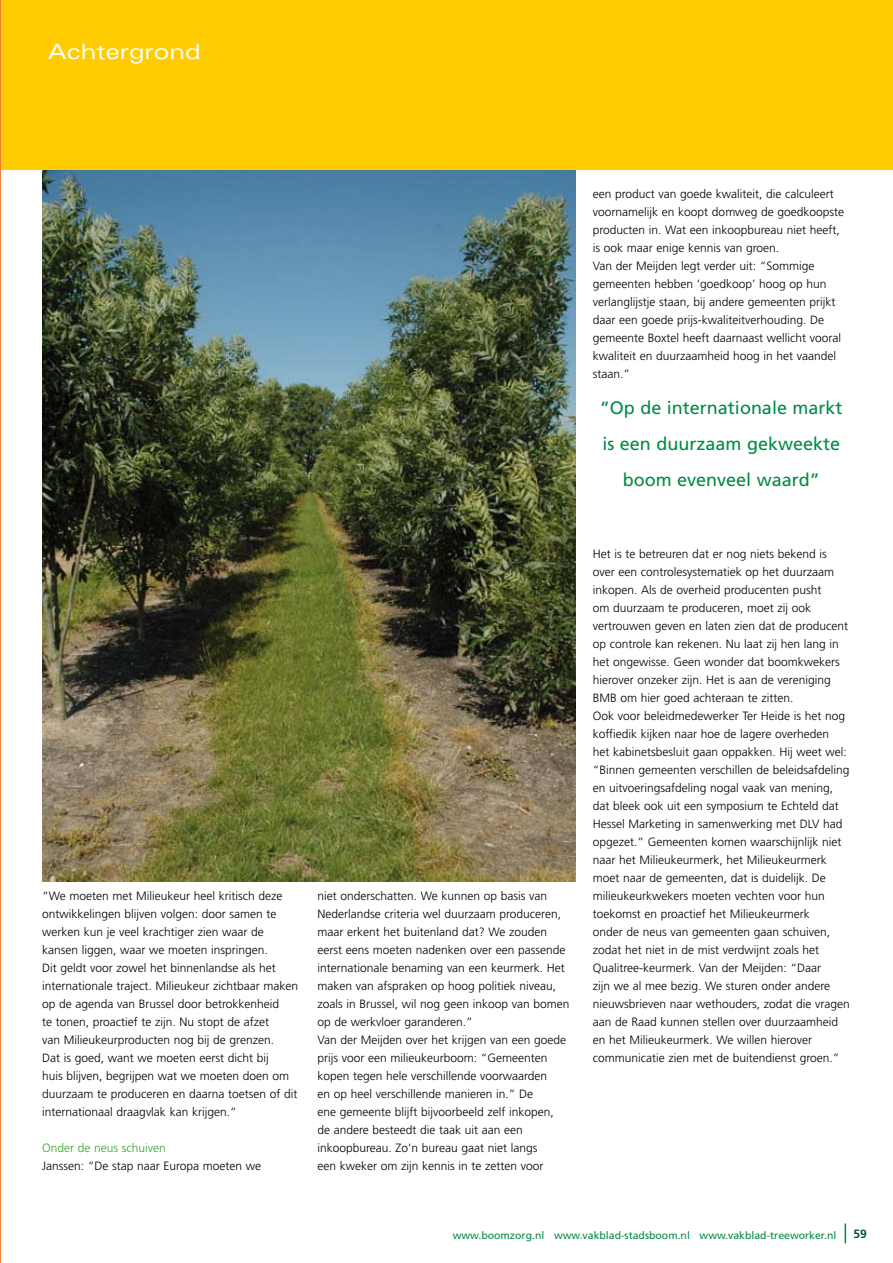
<style>
.page{position:relative;width:893px;height:1263px;background:#fff}
.page>*{position:absolute;margin:0;border:0;box-sizing:border-box;transform-origin:0 0}
.t1{font:expanded 21px "Univers";color:#fff}
.t2{font:18px/36px "Frutiger";color:#008b45;text-align:center}
.t3{font:300 12px/18px "Frutiger";color:#000}
.t4{font:300 12px "Frutiger";color:#35a32c}
.t5{font:700 12px "Frutiger";color:#00513c}
.t6{font:10.5px "Frutiger";color:#008b45}
</style>
<div class="page">
<svg style="left:845px;top:1223px;width:1px;height:20px"></svg>
<div style="left:0;top:0;width:893px;height:170px;background:#fecc00"></div>
<img style="left:42px;top:170px;width:533px;height:712px">
<img style="left:0;top:0;width:1px;height:1263px">
<h1 class="t1" style="left:48px;top:39px;width:154px">Achtergrond</h1>
<p class="t3" style="left:593px;top:185px;width:253px">een product van goede kwaliteit, die calculeert voornamelijk en koopt domweg de goedkoopste producten in. Wat een inkoopbureau niet heeft, is ook maar enige kennis van groen.<br>Van der Meijden legt verder uit: “Sommige gemeenten hebben ‘goedkoop’ hoog op hun verlanglijstje staan, bij andere gemeenten prijkt daar een goede prijs-kwaliteitverhouding. De gemeente Boxtel heeft daarnaast wellicht vooral kwaliteit en duurzaamheid hoog in het vaandel staan.”</p>
<h2 class="t2" style="left:600px;top:390px;width:244px">“Op de internationale markt is een duurzaam gekweekte boom evenveel waard”</h2>
<p class="t3" style="left:42px;top:887px;width:258px">“We moeten met Milieukeur heel kritisch deze ontwikkelingen blijven volgen: door samen te werken kun je veel krachtiger zien waar de kansen liggen, waar we moeten inspringen.<br>Dit geldt voor zowel het binnenlandse als het internationale traject. Milieukeur zichtbaar maken op de agenda van Brussel door betrokkenheid<br>te tonen, proactief te zijn. Nu stopt de afzet<br>van Milieukeurproducten nog bij de grenzen.<br>Dat is goed, want we moeten eerst dicht bij<br>huis blijven, begrijpen wat we moeten doen om duurzaam te produceren en daarna toetsen of dit internationaal draagvlak kan krijgen.”</p>
<p class="t4" style="left:42px;top:1141px;width:125px">Onder de neus schuiven</p>
<p class="t3" style="left:42px;top:1157px;width:221px">Janssen: “De stap naar Europa moeten we</p>
<p class="t3" style="left:317px;top:887px;width:254px">niet onderschatten. We kunnen op basis van Nederlandse criteria wel duurzaam produceren, maar erkent het buitenland dat? We zouden eerst eens moeten nadenken over een passende internationale benaming van een keurmerk. Het maken van afspraken op hoog politiek niveau, zoals in Brussel, wil nog geen inkoop van bomen op de werkvloer garanderen.”<br>Van der Meijden over het krijgen van een goede prijs voor een milieukeurboom: “Gemeenten kopen tegen hele verschillende voorwaarden<br>en op heel verschillende manieren in.” De<br>ene gemeente blijft bijvoorbeeld zelf inkopen,<br>de andere besteedt die taak uit aan een inkoopbureau. Zo'n bureau gaat niet langs<br>een kweker om zijn kennis in te zetten voor</p>
<p class="t3" style="left:593px;top:545px;width:259px">Het is te betreuren dat er nog niets bekend is over een controlesystematiek op het duurzaam inkopen. Als de overheid producenten pusht<br>om duurzaam te produceren, moet zij ook vertrouwen geven en laten zien dat de producent op controle kan rekenen. Nu laat zij hen lang in het ongewisse. Geen wonder dat boomkwekers hierover onzeker zijn. Het is aan de vereniging BMB om hier goed achteraan te zitten.<br>Ook voor beleidmedewerker Ter Heide is het nog koffiedik kijken naar hoe de lagere overheden<br>het kabinetsbesluit gaan oppakken. Hij weet wel: “Binnen gemeenten verschillen de beleidsafdeling en uitvoeringsafdeling nogal vaak van mening, dat bleek ook uit een symposium te Echteld dat Hessel Marketing in samenwerking met DLV had opgezet.” Gemeenten komen waarschijnlijk niet naar het Milieukeurmerk, het Milieukeurmerk moet naar de gemeenten, dat is duidelijk. De milieukeurkwekers moeten vechten voor hun toekomst en proactief het Milieukeurmerk<br>onder de neus van gemeenten gaan schuiven, zodat het niet in de mist verdwijnt zoals het Qualitree-keurmerk. Van der Meijden: “Daar<br>zijn we al mee bezig. We sturen onder andere nieuwsbrieven naar wethouders, zodat die vragen aan de Raad kunnen stellen over duurzaamheid en het Milieukeurmerk. We willen hierover communicatie zien met de buitendienst groen.”</p>
<p class="t6" style="left:453px;top:1229px;width:385px">www.boomzorg.nl www.vakblad-stadsboom.nl www.vakblad-treeworker.nl</p>
<p class="t5" style="left:853px;top:1227px;width:15px">59</p>
</div>
